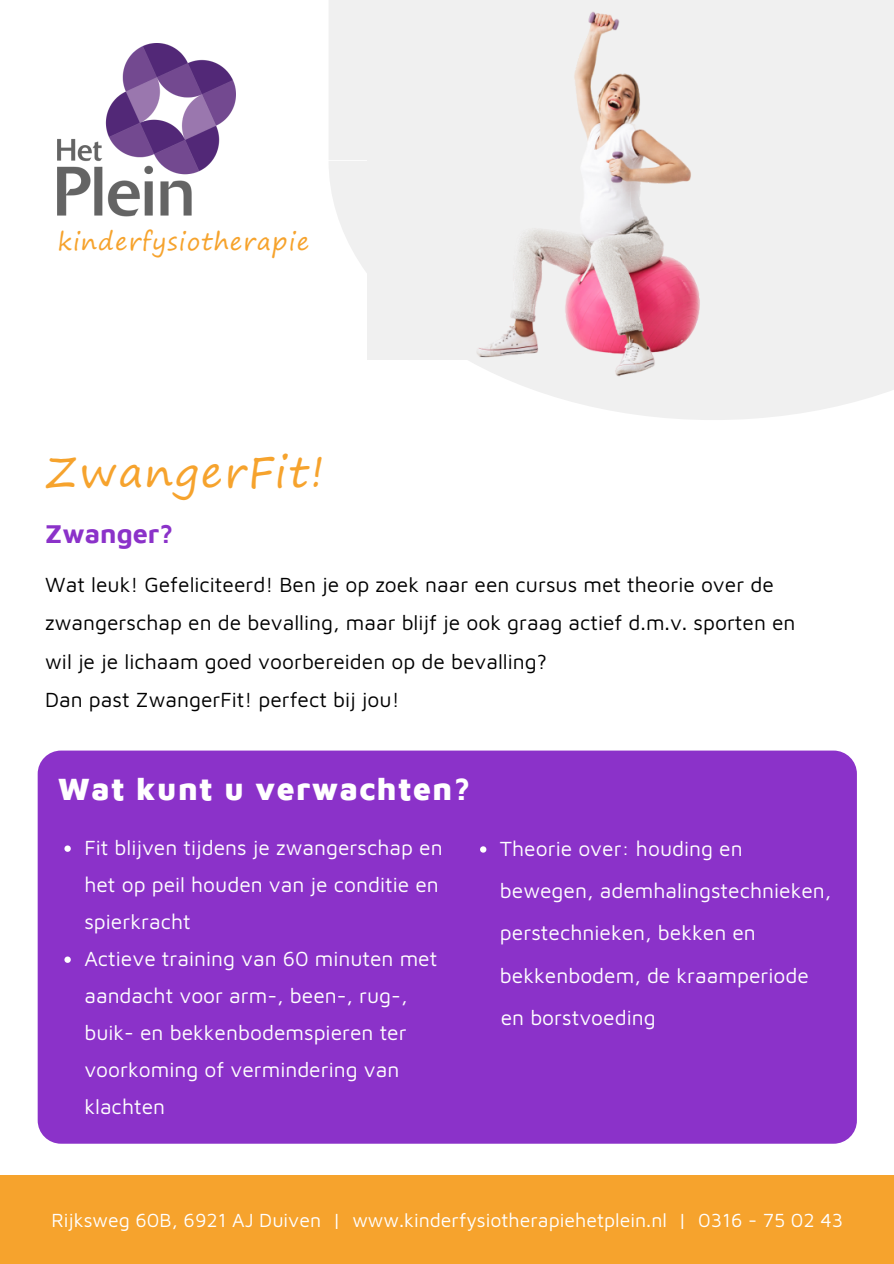
<style>
.page{position:relative;width:894px;height:1264px;background:#fff}
.page>*{position:absolute;margin:0;border:0;box-sizing:border-box;transform-origin:0 0}
.t1{font:42px "Segoe Print";letter-spacing:.045em;color:#f6a32d}
.t2{font:900 31.5px "Maven Pro";letter-spacing:.045em;color:#fff}
.t3{font:700 27px "Maven Pro";color:#8b32c9}
.t4{font:24px "Segoe Print";letter-spacing:.045em;color:#f6a32d}
.t5{font:21px/37px "Maven Pro";color:#fff}
.t6{font:21px/38.2px "Maven Pro";color:#000}
.t7{font:19.5px "Maven Pro";color:#fff}
</style>
<div class="page">
<img style="left:58px;top:43px;width:178px;height:174px">
<svg style="left:329px;top:0;width:564px;height:420px;fill:#f0f0f0"></svg>
<div style="left:367px;top:43px;width:526px;height:317px;background:#f0f0f0"></div>
<div style="left:38px;top:750px;width:818px;height:393px;background:#8b32c9;border-radius:23px"></div>
<svg style="left:64px;top:845px;width:7px;height:6px"></svg>
<svg style="left:64px;top:956px;width:7px;height:6px"></svg>
<svg style="left:480px;top:846px;width:6px;height:6px"></svg>
<img style="left:437px;top:0;width:341px;height:404px">
<div style="left:0;top:1175px;width:893px;height:88px;background:#f6a32d"></div>
<p class="t4" style="left:58px;top:220px;width:253px">kinderfysiotherapie</p>
<p class="t1" style="left:45px;top:434px;width:280px">ZwangerFit!</p>
<p class="t3" style="left:45px;top:517px;width:130px">Zwanger?</p>
<p class="t6" style="left:45px;top:565px;width:751px">Wat leuk! Gefeliciteerd! Ben je op zoek naar een cursus met theorie over de zwangerschap en de bevalling, maar blijf je ook graag actief d.m.v. sporten en wil je je lichaam goed voorbereiden op de bevalling?</p>
<p class="t6" style="left:45px;top:680px;width:355px">Dan past ZwangerFit! perfect bij jou!</p>
<p class="t2" style="left:58px;top:769px;width:414px">Wat kunt u verwachten?</p>
<p class="t5" style="left:84px;top:828px;width:359px">Fit blijven tijdens je zwangerschap en het op peil houden van je conditie en spierkracht</p>
<p class="t5" style="left:84px;top:939px;width:354px">Actieve training van 60 minuten met aandacht voor arm-, been-, rug-, buik- en bekkenbodemspieren ter voorkoming of vermindering van klachten</p>
<p class="t5" style="left:500px;top:826px;width:333px;line-height:42.3px">Theorie over: houding en bewegen, ademhalingstechnieken, perstechnieken, bekken en bekkenbodem, de kraamperiode</p>
<p class="t5" style="left:500px;top:998px;width:156px">en borstvoeding</p>
<p class="t7" style="left:51px;top:1208px;width:793px">Rijksweg 60B, 6921 AJ Duiven | www.kinderfysiotherapiehetplein.nl | 0316 - 75 02 43</p>
</div>
